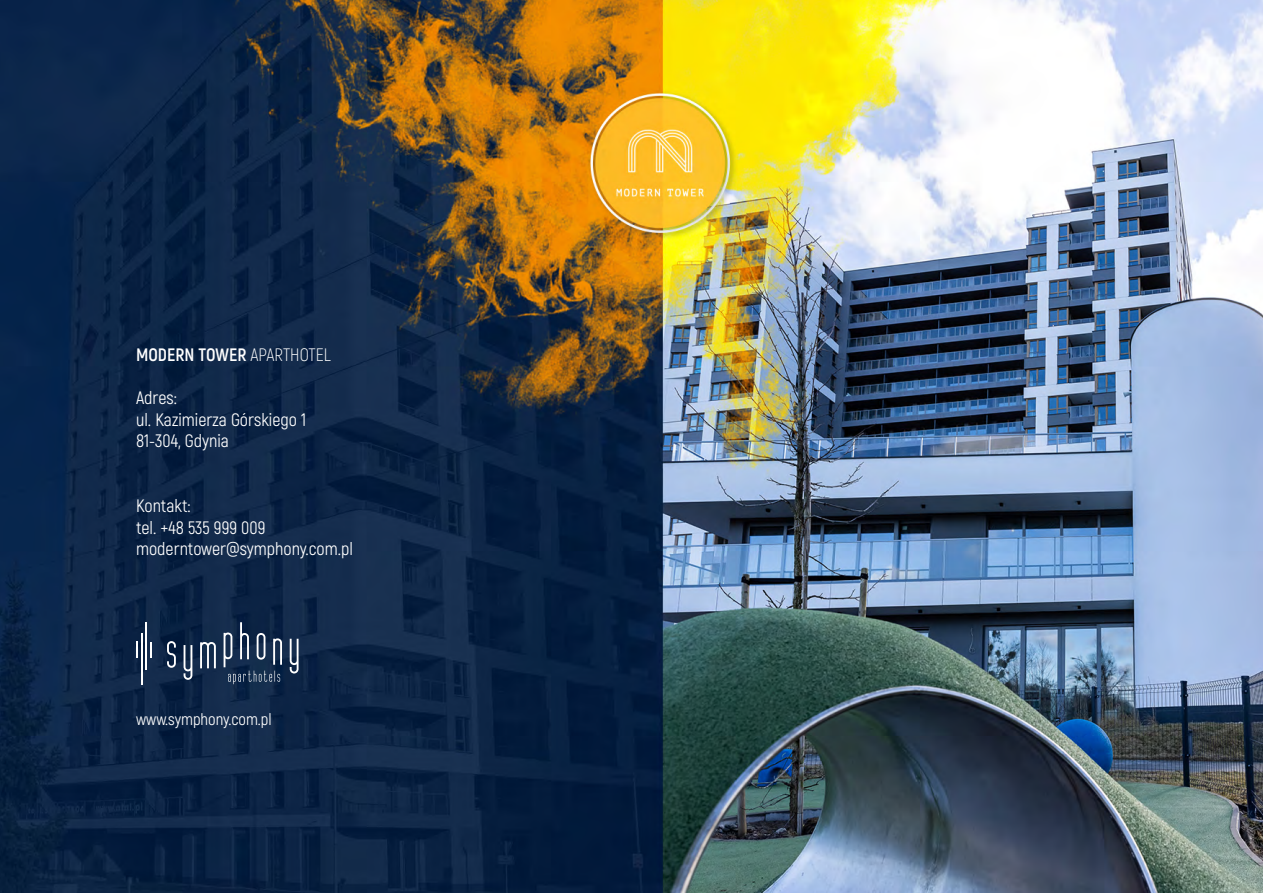
<style>
.page{position:relative;width:1263px;height:893px;background:#fff}
.page>*{position:absolute;margin:0;border:0;box-sizing:border-box;transform-origin:0 0}
.t1{font:18px/21.6px "Akrobat";color:#fff}
.t2{font:700 18px "Akrobat";color:#fff}
.t3{font:16.5px "Akrobat";color:#fff}
.s1{font-weight:300}
</style>
<div class="page">
<img style="left:0;top:0;width:1263px;height:893px">
<svg style="left:167px;top:641px;width:9px;height:27px"></svg>
<svg style="left:184px;top:645px;width:8px;height:35px"></svg>
<svg style="left:200px;top:642px;width:16px;height:26px"></svg>
<svg style="left:224px;top:622px;width:58px;height:62px;background:#344964"></svg>
<svg style="left:290px;top:639px;width:9px;height:34px"></svg>
<svg style="left:136px;top:641px;width:2px;height:17px"></svg>
<svg style="left:150px;top:642px;width:2px;height:16px"></svg>
<hr style="left:145px;top:622px;width:2px;height:47px;background:#fff">
<hr style="left:141px;top:633px;width:2px;height:51px;background:#fff">
<p class="t2" style="left:136px;top:343px;width:196px">MODERN TOWER <span class="s1">APARTHOTEL</span></p>
<p class="t1" style="left:136px;top:387px;width:172px">Adres:<br>ul. Kazimierza Górskiego 1<br>81-304, Gdynia</p>
<p class="t1" style="left:136px;top:495px;width:218px">Kontakt:<br>tel. +48 535 999 009 moderntower@symphony.com.pl</p>
<p class="t3" style="left:136px;top:709px;width:137px">www.symphony.com.pl</p>
</div>
